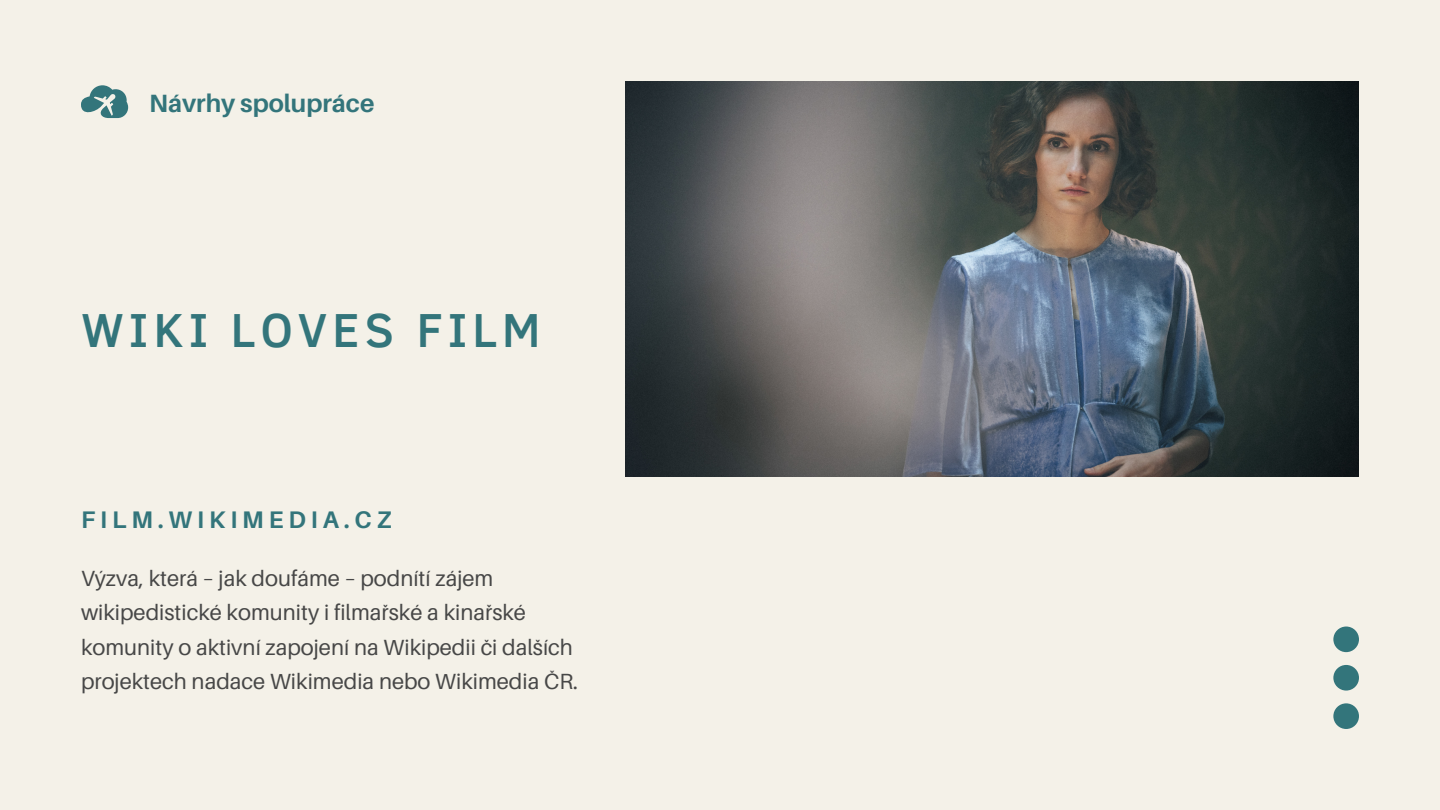
<style>
.page{position:relative;width:1440px;height:810px;background:#f4f1e8}
.page>*{position:absolute;margin:0;border:0;box-sizing:border-box;transform-origin:0 0}
.t1{font:500 49px "Clear Sans";letter-spacing:.1em;color:#33757b}
.t2{font:700 25px "Aileron";color:#33757b}
.t3{font:700 24px "Aileron";letter-spacing:.205em;color:#33757b}
.t4{font:22px/34.5px "Aileron";color:#474747}
</style>
<div class="page">
<img style="left:625px;top:81px;width:734px;height:395px">
<svg style="left:81px;top:85px;width:47px;height:33px"></svg>
<svg style="left:1333px;top:627px;width:26px;height:102px"></svg>
<p class="t2" style="left:149px;top:88px;width:227px">Návrhy spolupráce</p>
<h1 class="t1" style="left:81px;top:294px;width:461px">WIKI LOVES FILM</h1>
<p class="t3" style="left:81px;top:505px;width:312px">FILM.WIKIMEDIA.CZ</p>
<p class="t4" style="left:81px;top:560px;width:499px">Výzva, která – jak doufáme – podnítí zájem wikipedistické komunity i filmařské a kinařské komunity o aktivní zapojení na Wikipedii či dalších projektech nadace Wikimedia nebo Wikimedia ČR.</p>
</div>
